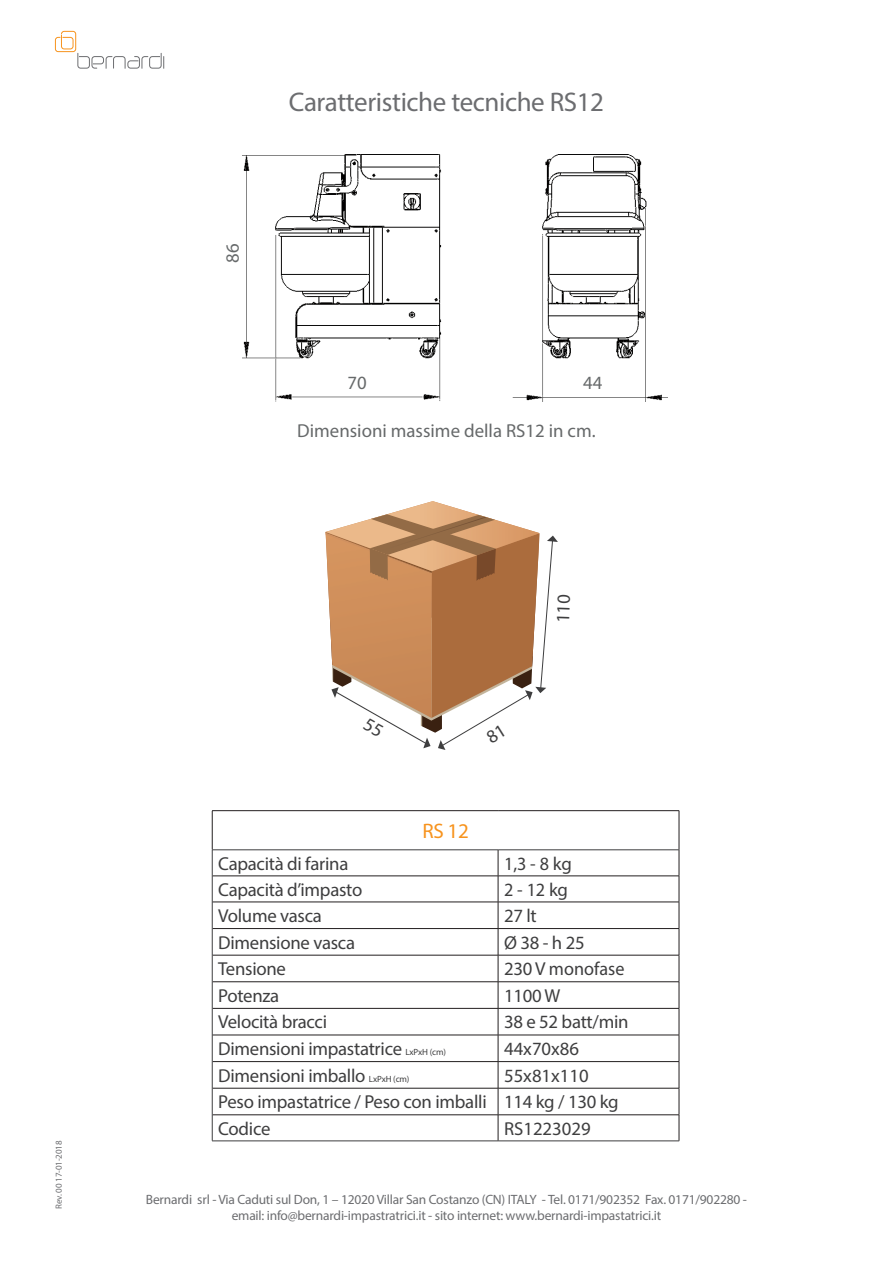
<style>
.page{position:relative;width:893px;height:1263px;background:#fff}
.page>*{position:absolute;margin:0;border:0;box-sizing:border-box;transform-origin:0 0}
.Capitolo_principale{font:27px "Myriad Pro";letter-spacing:-.015em;color:#6c6d70}
.testo{font:21px "Myriad Pro";color:#f7931d}
.t1{font:18.9px "Myriad Pro";color:#66696a}
.Capitolo_principale-2{font:18.75px "Myriad Pro";letter-spacing:-.015em;color:#3e3e3f}
.t2{font:18.75px "Myriad Pro";color:#66696a}
.testo-2{font:13.5px "Myriad Pro";letter-spacing:-.015em;color:#6c6d70}
.t3{font:12.75px "Myriad Pro";color:#3e3e3f}
.t4{font:9px "Myriad Pro";letter-spacing:-.015em;color:#6c6d70}
.s1{font-size:9px}
</style>
<div class="page">
<svg style="left:55px;top:31px;width:109px;height:38px"></svg>
<img style="left:242px;top:154px;width:426px;height:247px">
<hr style="left:212px;top:810px;width:286px;height:1px;background:#231f20">
<hr style="left:212px;top:811px;width:1px;height:39px;background:#231f20">
<hr style="left:498px;top:810px;width:181px;height:1px;background:#231f20">
<hr style="left:679px;top:811px;width:1px;height:39px;background:#231f20">
<hr style="left:212px;top:876px;width:286px;height:1px;background:#231f20">
<hr style="left:498px;top:876px;width:181px;height:1px;background:#231f20">
<hr style="left:212px;top:902px;width:286px;height:1px;background:#231f20">
<hr style="left:498px;top:902px;width:181px;height:1px;background:#231f20">
<hr style="left:212px;top:928px;width:286px;height:1px;background:#231f20">
<hr style="left:498px;top:928px;width:181px;height:1px;background:#231f20">
<hr style="left:212px;top:955px;width:286px;height:1px;background:#231f20">
<hr style="left:498px;top:955px;width:181px;height:1px;background:#231f20">
<hr style="left:212px;top:981px;width:286px;height:1px;background:#231f20">
<hr style="left:498px;top:981px;width:181px;height:1px;background:#231f20">
<hr style="left:212px;top:1008px;width:286px;height:1px;background:#231f20">
<hr style="left:498px;top:1008px;width:181px;height:1px;background:#231f20">
<hr style="left:212px;top:1035px;width:286px;height:1px;background:#231f20">
<hr style="left:498px;top:1035px;width:181px;height:1px;background:#231f20">
<hr style="left:212px;top:1061px;width:286px;height:1px;background:#231f20">
<hr style="left:498px;top:1061px;width:181px;height:1px;background:#231f20">
<hr style="left:212px;top:1088px;width:286px;height:1px;background:#231f20">
<hr style="left:498px;top:1088px;width:181px;height:1px;background:#231f20">
<hr style="left:212px;top:1114px;width:286px;height:1px;background:#231f20">
<hr style="left:498px;top:1114px;width:181px;height:1px;background:#231f20">
<svg style="left:498px;top:850px;width:1px;height:290px"></svg>
<svg style="left:679px;top:850px;width:1px;height:291px"></svg>
<hr style="left:212px;top:849px;width:286px;height:1px;background:#3e3e3f">
<hr style="left:498px;top:849px;width:181px;height:1px;background:#3e3e3f">
<svg style="left:212px;top:850px;width:1px;height:290px"></svg>
<hr style="left:212px;top:1140px;width:286px;height:1px;background:#3e3e3f">
<hr style="left:498px;top:1140px;width:181px;height:1px;background:#3e3e3f">
<div style="left:327px;top:375px;width:58px;height:20px;background:#fff"></div>
<div style="left:547px;top:375px;width:96px;height:20px;background:#fff"></div>
<div style="left:219px;top:223px;width:26px;height:60px;background:#fff"></div>
<svg style="left:325px;top:501px;width:233px;height:249px"></svg>
<p class="t4" style="left:53px;top:1209px;width:70px;rotate:-90deg">Rev. 00 17-01-2018</p>
<p class="Capitolo_principale" style="left:289px;top:85px;width:317px">Caratteristiche tecniche RS12</p>
<p class="t2" style="left:221px;top:263px;width:21px;rotate:-90deg">86</p>
<p class="t2" style="left:348px;top:371px;width:21px">70</p>
<p class="t2" style="left:583px;top:371px;width:21px">44</p>
<p class="t1" style="left:297px;top:419px;width:300px">Dimensioni massime della RS12 in cm.</p>
<p class="t3" style="left:351px;top:711px;width:34px;rotate:29deg">95 CM</p>
<p class="t3" style="left:471px;top:729px;width:34px;rotate:-28deg">50 CM</p>
<p class="testo" style="left:422px;top:818px;width:48px">RS 12</p>
<p class="t3" style="left:551px;top:623px;width:34px;rotate:-88deg">90 CM</p>
<p class="Capitolo_principale-2" style="left:218px;top:852px;width:132px">Capacità di farina</p>
<p class="Capitolo_principale-2" style="left:504px;top:852px;width:69px">1,3 - 8 kg</p>
<p class="Capitolo_principale-2" style="left:218px;top:878px;width:146px">Capacità d’impasto</p>
<p class="Capitolo_principale-2" style="left:504px;top:878px;width:66px">2 - 12 kg</p>
<p class="Capitolo_principale-2" style="left:218px;top:904px;width:105px">Volume vasca</p>
<p class="Capitolo_principale-2" style="left:504px;top:904px;width:34px">27 lt</p>
<p class="Capitolo_principale-2" style="left:218px;top:931px;width:138px">Dimensione vasca</p>
<p class="Capitolo_principale-2" style="left:504px;top:931px;width:82px">Ø 38 - h 25</p>
<p class="Capitolo_principale-2" style="left:218px;top:957px;width:69px">Tensione</p>
<p class="Capitolo_principale-2" style="left:504px;top:957px;width:122px">230 V monofase</p>
<p class="Capitolo_principale-2" style="left:218px;top:984px;width:63px">Potenza</p>
<p class="Capitolo_principale-2" style="left:504px;top:984px;width:58px">1100 W</p>
<p class="Capitolo_principale-2" style="left:218px;top:1010px;width:110px">Velocità bracci</p>
<p class="Capitolo_principale-2" style="left:504px;top:1010px;width:126px">38 e 52 batt/min</p>
<p class="Capitolo_principale-2" style="left:218px;top:1037px;width:229px">Dimensioni impastatrice <span class="s1">LxPxH (cm)</span></p>
<p class="Capitolo_principale-2" style="left:504px;top:1037px;width:77px">44x70x86</p>
<p class="Capitolo_principale-2" style="left:218px;top:1064px;width:193px">Dimensioni imballo <span class="s1">LxPxH (cm)</span></p>
<p class="Capitolo_principale-2" style="left:504px;top:1064px;width:86px">55x81x110</p>
<p class="Capitolo_principale-2" style="left:218px;top:1090px;width:270px">Peso impastatrice / Peso con imballi</p>
<p class="Capitolo_principale-2" style="left:504px;top:1090px;width:116px">114 kg / 130 kg</p>
<p class="Capitolo_principale-2" style="left:218px;top:1117px;width:54px">Codice</p>
<p class="Capitolo_principale-2" style="left:504px;top:1117px;width:88px">RS1223029</p>
<p class="testo-2" style="left:146px;top:1191px;width:603px">Bernardi srl - Via Caduti sul Don, 1 – 12020 Villar San Costanzo (CN) ITALY - Tel. 0171/902352 Fax. 0171/902280 -</p>
<p class="testo-2" style="left:232px;top:1207px;width:431px">email: info@bernardi-impastratrici.it - sito internet: www.bernardi-impastatrici.it</p>
</div>
